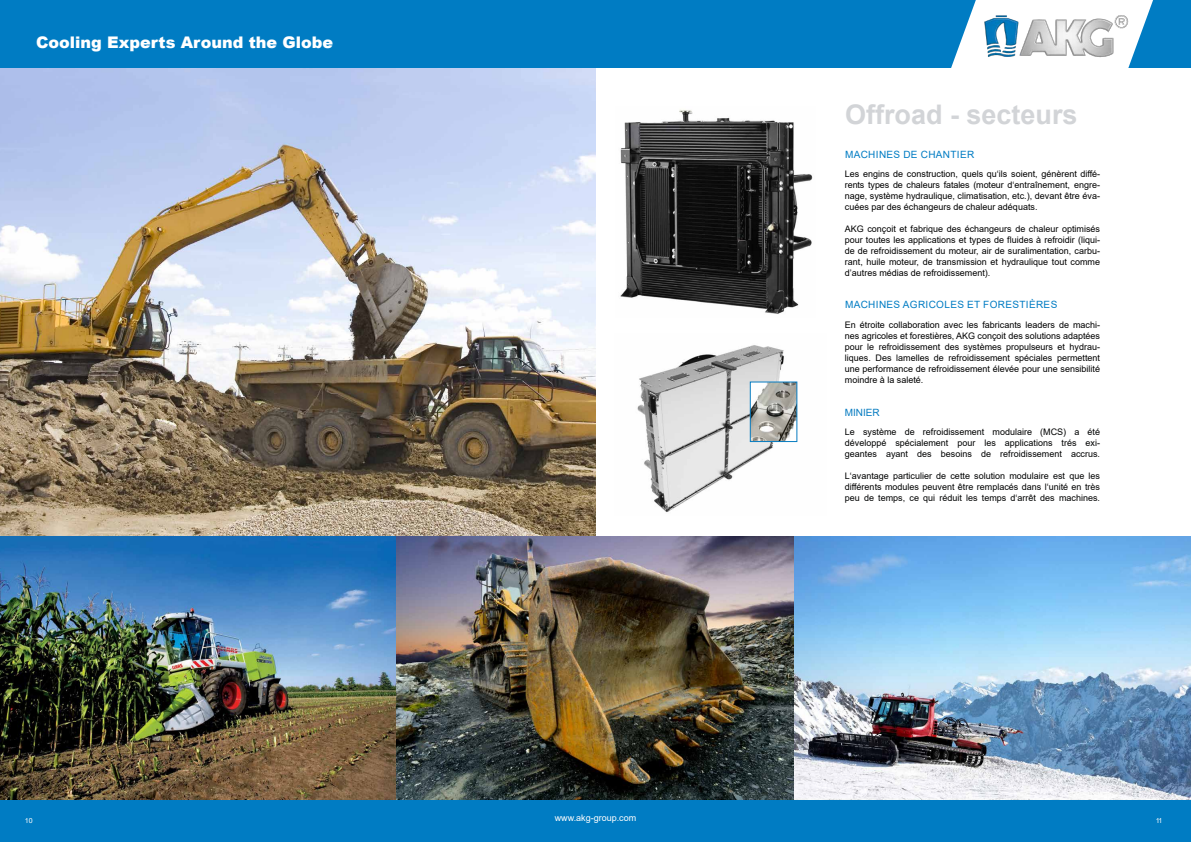
<style>
.page{position:relative;width:1191px;height:842px;background:#fff}
.page>*{position:absolute;margin:0;border:0;box-sizing:border-box;transform-origin:0 0}
.t1{font:700 27px "Arial";color:#d2d4d7}
.t2{font:900 16px "Arial";color:#fff}
.t3{font:10px "Arial";letter-spacing:.035em;color:#007cc3}
.t4{font:10px "Arial";color:#077cc1}
.t5{font:9px/11px "Arial";color:#000;text-align:justify}
.t6{font:9px/11px "Arial";color:#010202;text-align:justify}
.t7{font:9px "Arial";color:#fff}
.t8{font:7px "Arial";color:#fff}
</style>
<div class="page">
<div style="left:0;top:799px;width:1191px;height:43px;background:#007cc3"></div>
<img style="left:0;top:67px;width:595px;height:469px">
<img style="left:0;top:536px;width:1191px;height:263px">
<img style="left:620px;top:109px;width:193px;height:205px">
<div style="left:0;top:0;width:1191px;height:67px;background:#007cc3"></div>
<svg style="left:950px;top:0;width:203px;height:68px"></svg>
<img style="left:982px;top:13px;width:148px;height:46px">
<img style="left:637px;top:345px;width:161px;height:167px">
<img style="left:752px;top:384px;width:43px;height:56px">
<div style="left:750px;top:382px;width:47px;height:60px;border:1px solid #077cc1"></div>
<h2 class="t2" style="left:36px;top:27px;width:299px">Cooling Experts Around the Globe</h2>
<h1 class="t1" style="left:845px;top:95px;width:234px">Offroad - secteurs</h1>
<p class="t3" style="left:845px;top:148px;width:131px">MACHINES DE CHANTIER</p>
<p class="t5" style="left:845px;top:169px;width:257px">Les engins de construction, quels qu‘ils soient, génèrent diffé&shy;rents types de chaleurs fatales (moteur d‘entraînement, engre&shy;nage, système hydraulique, climatisation, etc.), devant être éva&shy;cuées par des échangeurs de chaleur adéquats.</p>
<p class="t5" style="left:845px;top:224px;width:257px">AKG conçoit et fabrique des échangeurs de chaleur optimisés pour toutes les applications et types de fluides à refroidir (liqui&shy;de de refroidissement du moteur, air de suralimentation, carbu&shy;rant, huile moteur, de transmission et hydraulique tout comme d’autres médias de refroidissement).</p>
<p class="t3" style="left:845px;top:298px;width:214px">MACHINES AGRICOLES ET FORESTIÈRES</p>
<p class="t5" style="left:845px;top:319px;width:257px">En étroite collaboration avec les fabricants leaders de machi&shy;nes agricoles et forestières, AKG conçoit des solutions adaptées pour le refroidissement des systèmes propulseurs et hydrau&shy;liques. Des lamelles de refroidissement spéciales permettent une performance de refroidissement élevée pour une sensibilité moindre à la saleté.</p>
<p class="t4" style="left:845px;top:405px;width:36px">MINIER</p>
<p class="t6" style="left:845px;top:426px;width:257px">Le système de refroidissement modulaire (MCS) a été développé spécialement pour les applications trés exi&shy;geantes ayant des besoins de refroidissement accrus.</p>
<p class="t6" style="left:845px;top:470px;width:257px">L‘avantage particulier de cette solution modulaire est que les différents modules peuvent être remplacés dans l‘unité en très peu de temps, ce qui réduit les temps d‘arrêt des machines.</p>
<p class="t7" style="left:555px;top:812px;width:83px">www.akg-group.com</p>
<p class="t8" style="left:25px;top:815px;width:9px">10</p>
<p class="t8" style="left:1155px;top:815px;width:8px">11</p>
</div>
